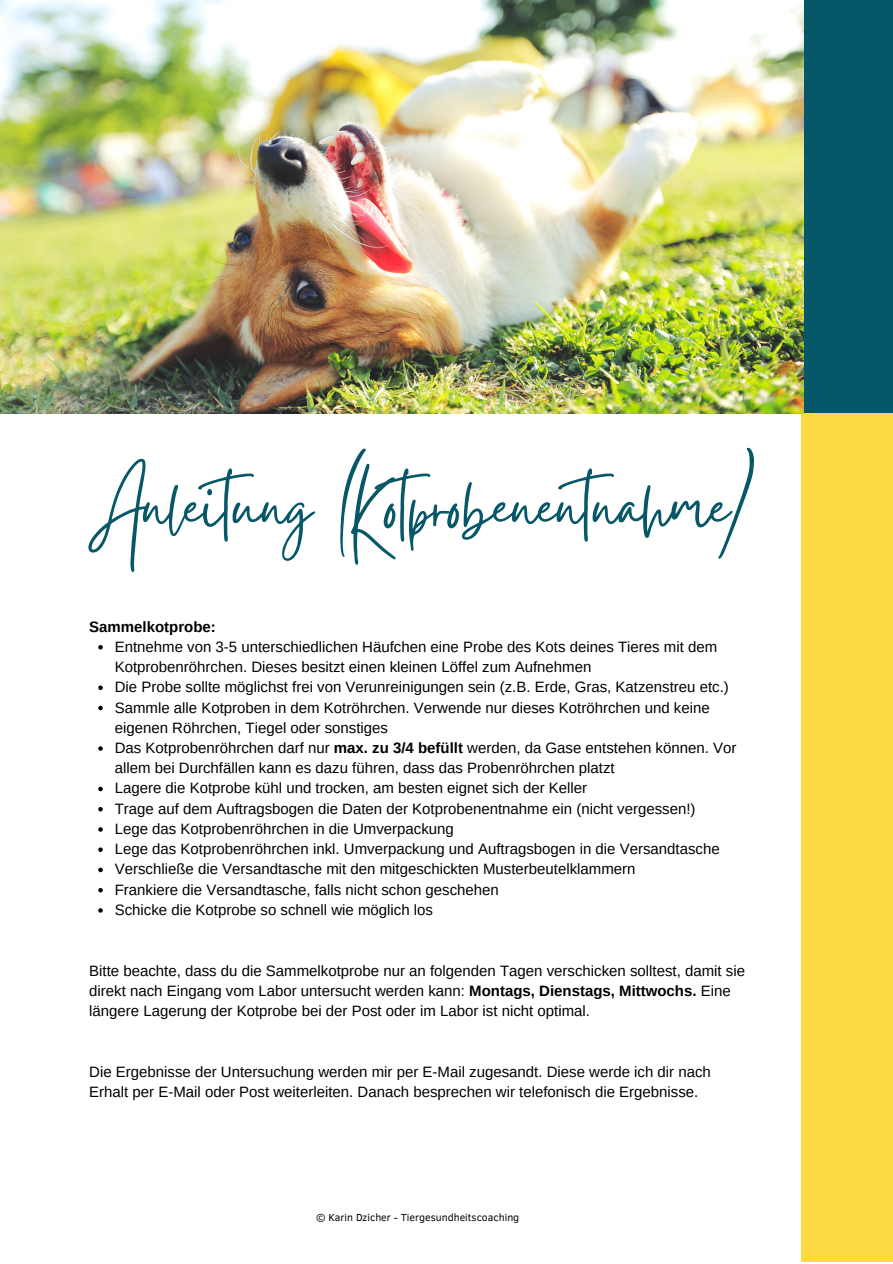
<style>
.page{position:relative;width:893px;height:1264px;background:#fff}
.page>*{position:absolute;margin:0;border:0;box-sizing:border-box;transform-origin:0 0}
.t1{font:86.4px "Gistesy";color:#065767}
.t2{font:15px/20.2px "Arimo";color:#000}
.t3{font:700 15px "Arimo";color:#000}
.t4{font:10.5px "Clear Sans";color:#000}
.s1{font-weight:700}
</style>
<div class="page">
<div style="left:801px;top:413px;width:91px;height:848px;background:#fdd944"></div>
<div style="left:801px;top:0;width:91px;height:412px;background:#065767"></div>
<svg style="left:98px;top:645px;width:5px;height:4px"></svg>
<svg style="left:98px;top:685px;width:5px;height:5px"></svg>
<svg style="left:98px;top:705px;width:5px;height:5px"></svg>
<svg style="left:98px;top:746px;width:5px;height:4px"></svg>
<svg style="left:98px;top:786px;width:5px;height:5px"></svg>
<svg style="left:98px;top:807px;width:5px;height:4px"></svg>
<svg style="left:98px;top:827px;width:5px;height:4px"></svg>
<svg style="left:98px;top:847px;width:5px;height:5px"></svg>
<svg style="left:98px;top:867px;width:5px;height:5px"></svg>
<svg style="left:98px;top:888px;width:5px;height:4px"></svg>
<svg style="left:98px;top:908px;width:5px;height:4px"></svg>
<img style="left:0;top:0;width:803px;height:413px">
<h1 class="t1" style="left:89px;top:446px;width:658px">Anleitung (Kotprobenentnahme)</h1>
<p class="t3" style="left:89px;top:618px;width:128px">Sammelkotprobe:</p>
<p class="t2" style="left:115px;top:636px;width:623px">Entnehme von 3-5 unterschiedlichen Häufchen eine Probe des Kots deines Tieres mit dem Kotprobenröhrchen. Dieses besitzt einen kleinen Löffel zum Aufnehmen<br>Die Probe sollte möglichst frei von Verunreinigungen sein (z.B. Erde, Gras, Katzenstreu etc.)<br>Sammle alle Kotproben in dem Kotröhrchen. Verwende nur dieses Kotröhrchen und keine eigenen Röhrchen, Tiegel oder sonstiges<br>Das Kotprobenröhrchen darf nur <span class="s1">max. zu 3/4 befüllt</span> werden, da Gase entstehen können. Vor allem bei Durchfällen kann es dazu führen, dass das Probenröhrchen platzt<br>Lagere die Kotprobe kühl und trocken, am besten eignet sich der Keller<br>Trage auf dem Auftragsbogen die Daten der Kotprobenentnahme ein (nicht vergessen!)<br>Lege das Kotprobenröhrchen in die Umverpackung<br>Lege das Kotprobenröhrchen inkl. Umverpackung und Auftragsbogen in die Versandtasche Verschließe die Versandtasche mit den mitgeschickten Musterbeutelklammern<br>Frankiere die Versandtasche, falls nicht schon geschehen<br>Schicke die Kotprobe so schnell wie möglich los</p>
<p class="t2" style="left:89px;top:960px;width:657px">Bitte beachte, dass du die Sammelkotprobe nur an folgenden Tagen verschicken solltest, damit sie direkt nach Eingang vom Labor untersucht werden kann: <span class="s1">Montags, Dienstags, Mittwochs.</span> Eine längere Lagerung der Kotprobe bei der Post oder im Labor ist nicht optimal.</p>
<p class="t2" style="left:89px;top:1061px;width:623px">Die Ergebnisse der Untersuchung werden mir per E-Mail zugesandt. Diese werde ich dir nach<br>Erhalt per E-Mail oder Post weiterleiten. Danach besprechen wir telefonisch die Ergebnisse.</p>
<p class="t4" style="left:316px;top:1210px;width:205px">© Karin Dzicher - Tiergesundheitscoaching</p>
</div>
